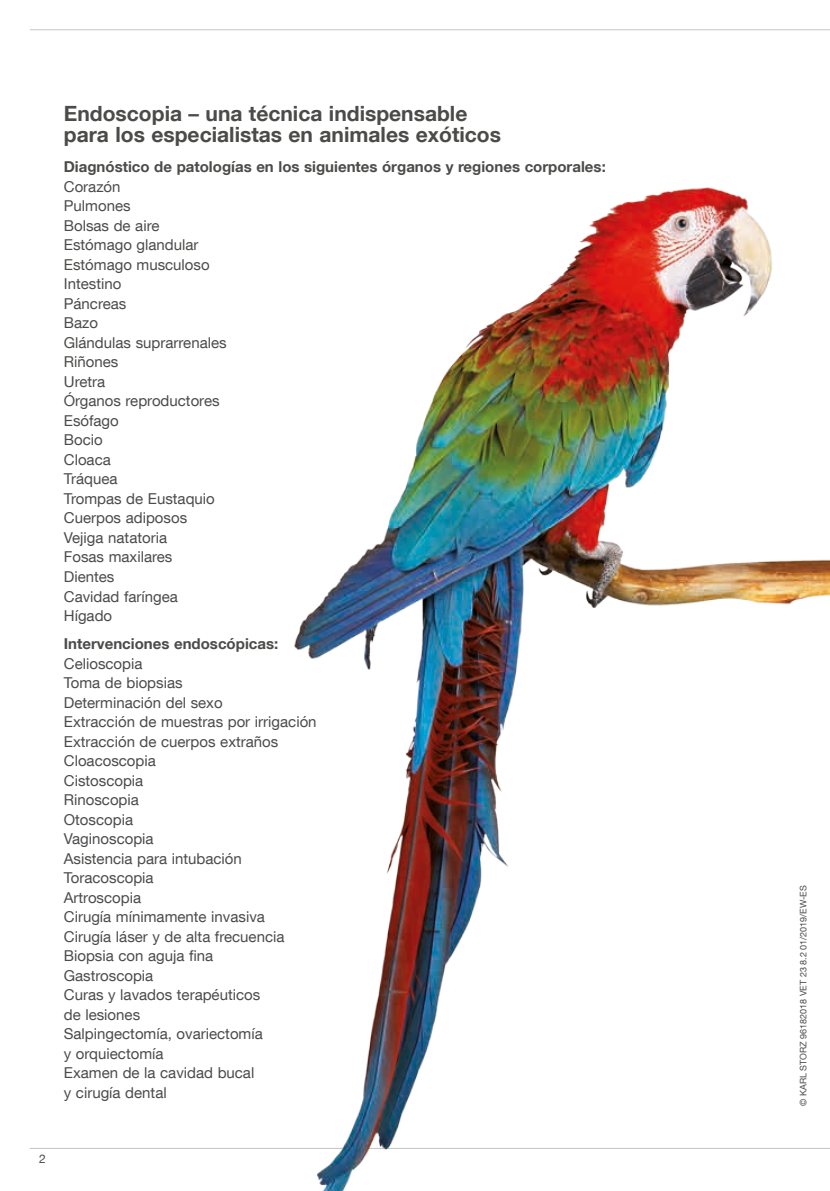
<style>
.page{position:relative;width:830px;height:1191px;background:#fff}
.page>*{position:absolute;margin:0;border:0;box-sizing:border-box;transform-origin:0 0}
.t1{font:700 21px/21px "KS Helvetica Neue";color:#4b4b4a}
.t2{font:15px/19.5px "KS Helvetica Neue";color:#4b4b4a}
.t3{font:700 15px "KS Helvetica Neue";color:#4b4b4a}
.t4{font:12px "KS Helvetica Neue";color:#4b4b4a}
.t5{font:9px "KS Helvetica Neue";color:#4b4b4a}
</style>
<div class="page">
<hr style="left:30px;top:29px;width:799px;height:1px;background:#c7c7c6">
<hr style="left:30px;top:1148px;width:799px;height:1px;background:#c7c7c6">
<img style="left:294px;top:187px;width:535px;height:1004px">
<h1 class="t1" style="left:64px;top:103px;width:438px">Endoscopia – una técnica indispensable para los especialistas en animales exóticos</h1>
<p class="t3" style="left:64px;top:157px;width:543px">Diagnóstico de patologías en los siguientes órganos y regiones corporales:</p>
<p class="t2" style="left:64px;top:176px;width:164px">Corazón<br>Pulmones<br>Bolsas de aire<br>Estómago glandular<br>Estómago musculoso<br>Intestino<br>Páncreas<br>Bazo<br>Glándulas suprarrenales<br>Riñones<br>Uretra<br>Órganos reproductores<br>Esófago<br>Bocio<br>Cloaca<br>Tráquea<br>Trompas de Eustaquio<br>Cuerpos adiposos<br>Vejiga natatoria<br>Fosas maxilares<br>Dientes<br>Cavidad faríngea<br>Hígado</p>
<p class="t3" style="left:64px;top:634px;width:216px">Intervenciones endoscópicas:</p>
<p class="t2" style="left:64px;top:653px;width:254px">Celioscopia<br>Toma de biopsias<br>Determinación del sexo<br>Extracción de muestras por irrigación<br>Extracción de cuerpos extraños<br>Cloacoscopia<br>Cistoscopia<br>Rinoscopia<br>Otoscopia<br>Vaginoscopia<br>Asistencia para intubación<br>Toracoscopia<br>Artroscopia<br>Cirugía mínimamente invasiva<br>Cirugía láser y de alta frecuencia<br>Biopsia con aguja fina<br>Gastroscopia<br>Curas y lavados terapéuticos<br>de lesiones<br>Salpingectomía, ovariectomía<br>y orquiectomía<br>Examen de la cavidad bucal<br>y cirugía dental</p>
<p class="t4" style="left:39px;top:1151px;width:8px">2</p>
<p class="t5" style="left:797px;top:1106px;width:222px;rotate:-90deg">© KARL STORZ 96182018 VET 23 8.2 01/2019/EW-ES</p>
</div>
